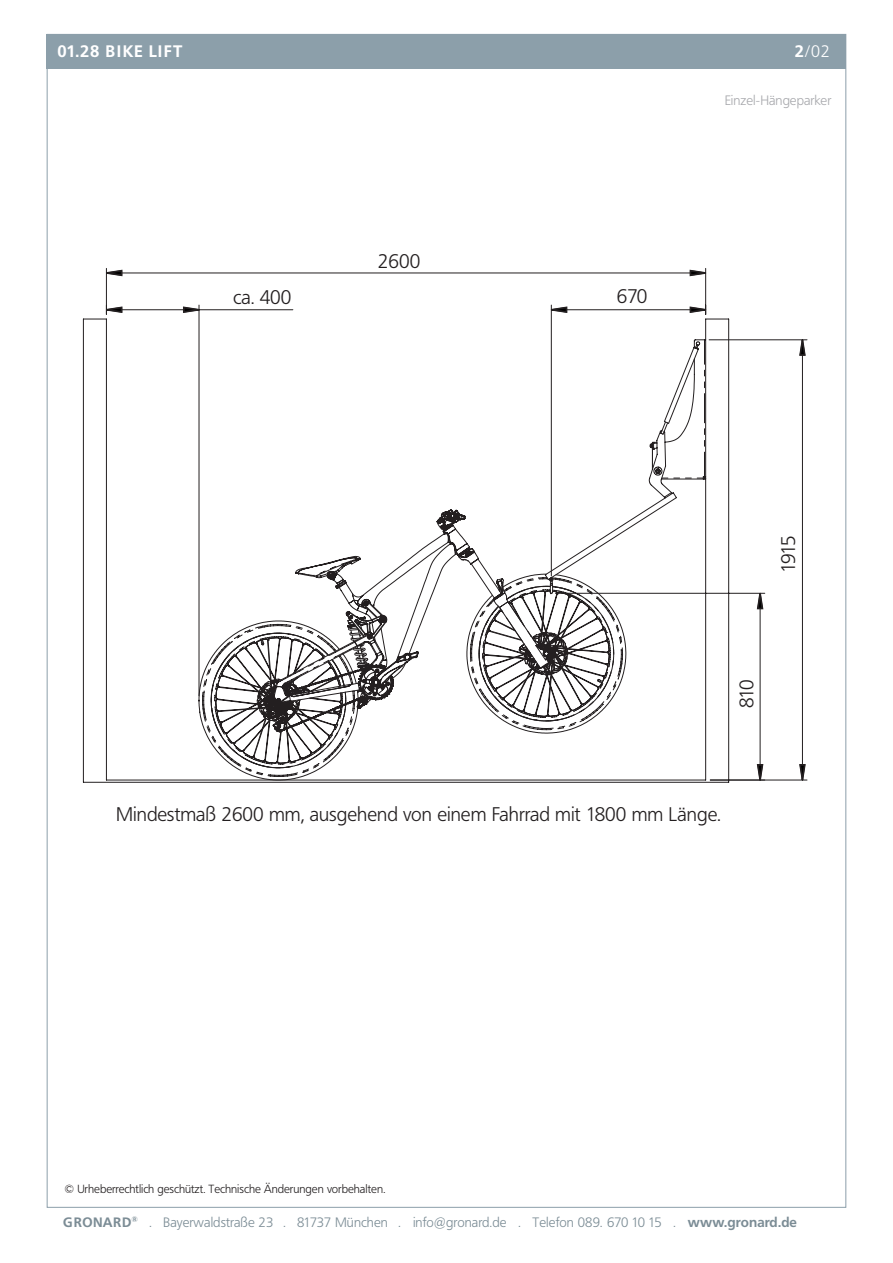
<style>
.page{position:relative;width:893px;height:1263px;background:#fff}
.page>*{position:absolute;margin:0;border:0;box-sizing:border-box;transform-origin:0 0}
.t1{font:300 19.5px "Frutiger BQ";color:#231f20}
.t2{font:700 16.5px "Frutiger BQ";letter-spacing:.07em;color:#fff}
.t3{font:300 16.5px "Frutiger BQ";color:#fff}
.t4{font:300 13.5px "Frutiger BQ";letter-spacing:.01em;color:#7b8c95}
.t5{font:300 13.5px "Frutiger BQ";color:#a8a9ad}
.t6{font:300 11.7px "Frutiger BQ";color:#231f20}
.s1{font-weight:700}
</style>
<div class="page">
<div style="left:47px;top:34px;width:799px;height:1174px;background:#fff;border:1px solid #8c9faa"></div>
<div style="left:47px;top:34px;width:799px;height:34px;background:#8c9faa"></div>
<svg style="left:83px;top:314px;width:682px;height:469px"></svg>
<svg style="left:756px;top:780px;width:8px;height:2px"></svg>
<svg style="left:106px;top:268px;width:697px;height:512px"></svg>
<svg style="left:798px;top:338px;width:9px;height:19px"></svg>
<svg style="left:798px;top:763px;width:9px;height:18px"></svg>
<svg style="left:689px;top:269px;width:18px;height:8px"></svg>
<svg style="left:105px;top:269px;width:18px;height:8px"></svg>
<svg style="left:549px;top:305px;width:19px;height:9px"></svg>
<svg style="left:689px;top:305px;width:18px;height:9px"></svg>
<p class="t2" style="left:57px;top:42px;width:126px">01.28 bike lift</p>
<p class="t3" style="left:795px;top:42px;width:37px"><span class="s1">2</span>/02</p>
<h1 class="t1" style="left:233px;top:286px;width:60px">ca. 400</h1>
<h1 class="t1" style="left:378px;top:250px;width:44px">2600</h1>
<h1 class="t1" style="left:617px;top:285px;width:32px">670</h1>
<p class="t5" style="left:725px;top:92px;width:108px">Einzel-Hängeparker</p>
<h1 class="t1" style="left:777px;top:573px;width:39px;rotate:-90deg">1915</h1>
<h1 class="t1" style="left:735px;top:708px;width:30px;rotate:-90deg">810</h1>
<h1 class="t1" style="left:116px;top:803px;width:606px">Mindestmaß 2600 mm, ausgehend von einem Fahrrad mit 1800 mm Länge.</h1>
<p class="t6" style="left:64px;top:1182px;width:322px">© Urheberrechtlich geschützt. Technische Änderungen vorbehalten.</p>
<p class="t4" style="left:63px;top:1214px;width:735px"><span class="s1">GRONARD</span><sup>®</sup> . Bayerwaldstraße 23 . 81737 München . info@gronard.de . Telefon 089. 670 10 15 . <span class="s1">www.gronard.de</span></p>
</div>
